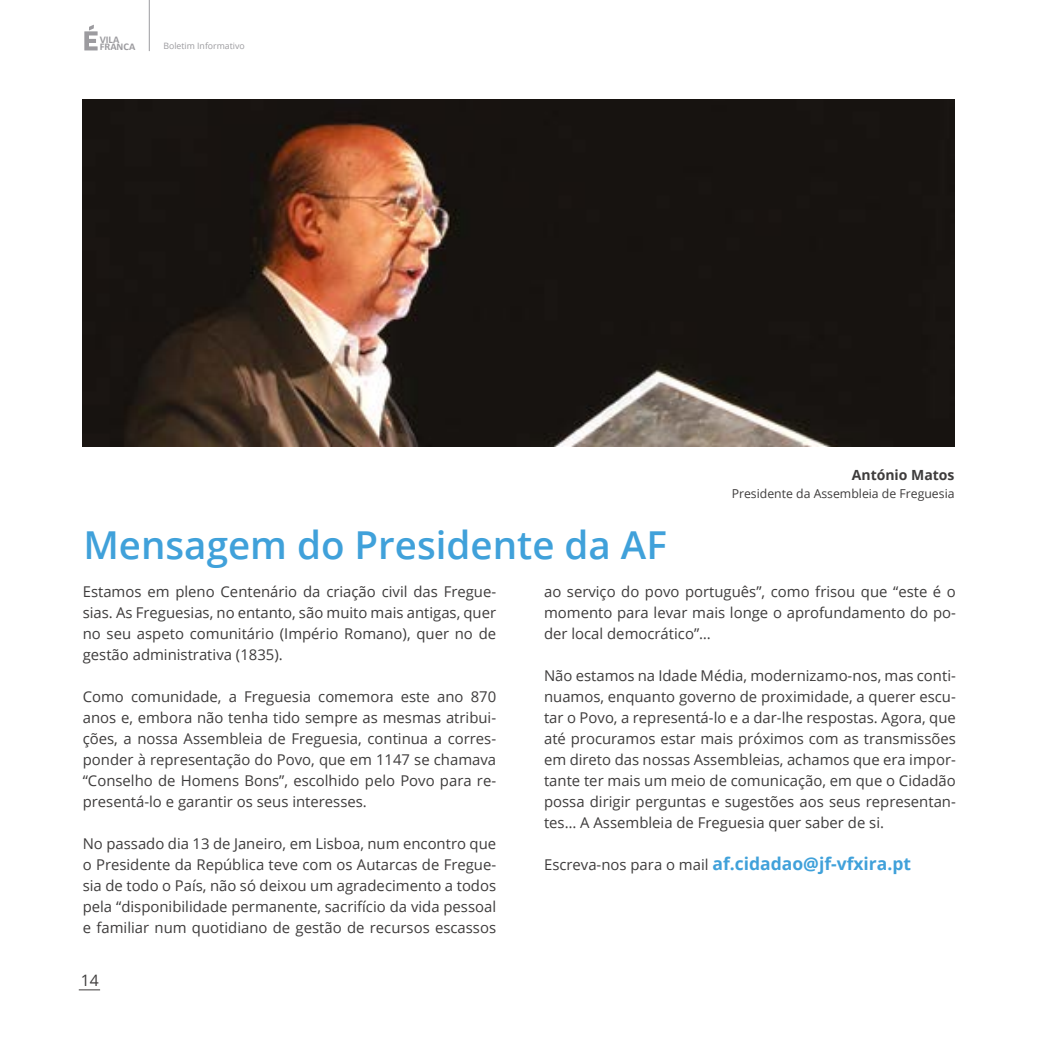
<style>
.page{position:relative;width:1042px;height:1042px;background:#fff}
.page>*{position:absolute;margin:0;border:0;box-sizing:border-box;transform-origin:0 0}
.t1{font:600 38.5px "Open Sans";color:#40a1da}
.t2{font:700 17.5px "Open Sans";color:#40a1da}
.t3{font:15.75px "Open Sans";color:#3e3c3c}
.t4{font:14.88px/21px "Open Sans";color:#3e3c3c;text-align:justify}
.t5{font:700 14px "Open Sans";color:#3e3c3c}
.t6{font:12.25px "Open Sans";color:#3e3c3c}
.t7{font:700 10.33px/7.7px "Calibri";color:#9c9b9f}
.t8{font:8.75px "Open Sans";color:#9c9b9f}
.s1{font-weight:400;font-size:14.88px;color:#3e3c3c}
</style>
<div class="page">
<hr style="left:149px;top:0;width:1px;height:51px;background:#9c9b9f">
<svg style="left:84px;top:25px;width:14px;height:25px"></svg>
<svg style="left:79px;top:989px;width:21px;height:1px"></svg>
<img style="left:83px;top:99px;width:871px;height:347px">
<p class="t7" style="left:100px;top:35px;width:37px">VILA<br>FRANCA</p>
<p class="t8" style="left:163px;top:40px;width:83px">Boletim Informativo</p>
<h1 class="t1" style="left:83px;top:519px;width:585px">Mensagem do Presidente da AF</h1>
<p class="t5" style="left:852px;top:465px;width:104px">António Matos</p>
<p class="t6" style="left:731px;top:485px;width:224px">Presidente da Assembleia de Freguesia</p>
<p class="t4" style="left:83px;top:580px;width:415px">Estamos em pleno Centenário da criação civil das Fregue&shy;sias. As Freguesias, no entanto, são muito mais antigas, quer no seu aspeto comunitário (Império Romano), quer no de gestão administrativa (1835).</p>
<p class="t4" style="left:83px;top:685px;width:415px">Como comunidade, a Freguesia comemora este ano 870 anos e, embora não tenha tido sempre as mesmas atribui&shy;ções, a nossa Assembleia de Freguesia, continua a corres&shy;ponder à representação do Povo, que em 1147 se chamava “Conselho de Homens Bons”, escolhido pelo Povo para re&shy;presentá-lo e garantir os seus interesses.</p>
<p class="t4" style="left:83px;top:832px;width:415px">No passado dia 13 de Janeiro, em Lisboa, num encontro que o Presidente da República teve com os Autarcas de Fregue&shy;sia de todo o País, não só deixou um agradecimento a todos pela “disponibilidade permanente, sacrifício da vida pessoal e familiar num quotidiano de gestão de recursos escassos</p>
<p class="t3" style="left:81px;top:969px;width:20px">14</p>
<p class="t4" style="left:544px;top:581px;width:413px">ao serviço do povo português”, como frisou que “este é o momento para levar mais longe o aprofundamento do po&shy;der local democrático”…</p>
<p class="t4" style="left:544px;top:665px;width:413px">Não estamos na Idade Média, modernizamo-nos, mas conti&shy;nuamos, enquanto governo de proximidade, a querer escu&shy;tar o Povo, a representá-lo e a dar-lhe respostas. Agora, que até procuramos estar mais próximos com as transmissões em direto das nossas Assembleias, achamos que era impor&shy;tante ter mais um meio de comunicação, em que o Cidadão possa dirigir perguntas e sugestões aos seus representan&shy;tes… A Assembleia de Freguesia quer saber de si.</p>
<p class="t2" style="left:544px;top:851px;width:368px"><span class="s1">Escreva-nos para o mail</span> af.cidadao@jf-vfxira.pt</p>
</div>
